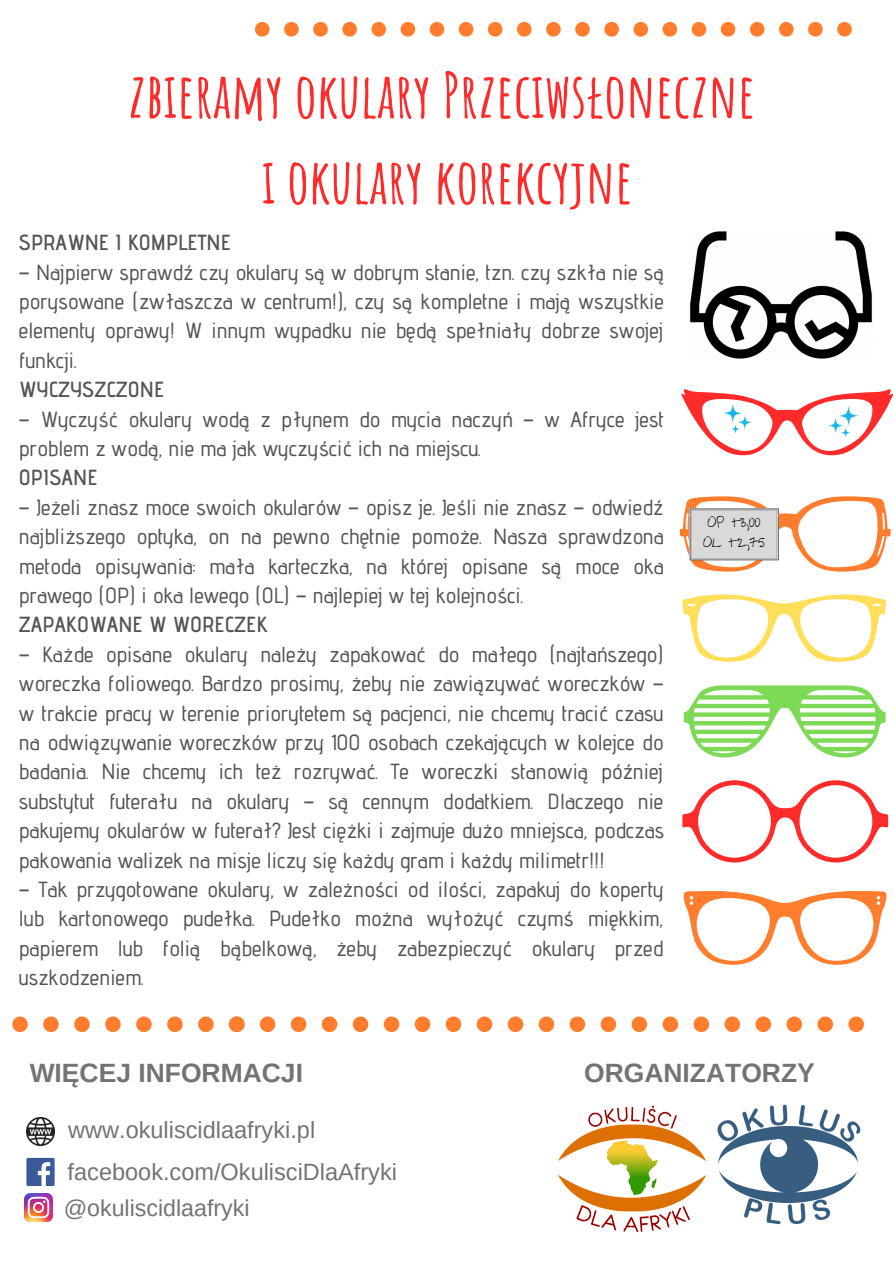
<style>
.page{position:relative;width:894px;height:1264px;background:#fff}
.page>*{position:absolute;margin:0;border:0;box-sizing:border-box;transform-origin:0 0}
.t1{font:700 61.5px/85.7px "Amatic SC";color:#ff2b2b;text-align:center}
.t2{font:700 26.4px "Arimo";color:#737373}
.t3{font:23.55px "Arimo";color:#737373}
.t4{font:23.1px "Arimo";color:#737373}
.t5{font:500 21.9px/29.4px "Advent Pro";color:#545454;text-align:justify}
.t6{font:600 21.9px "Advent Pro";color:#545454}
.t7{font:14.25px/19.5px "Give You Glory";color:#000;text-align:center}
.s1{font-family:"Noto Sans Gurmukhi";font-weight:400}
.s2{font-weight:600}
</style>
<div class="page">
<svg style="left:682px;top:594px;width:203px;height:68px"></svg>
<svg style="left:681px;top:389px;width:211px;height:66px"></svg>
<img style="left:723px;top:404px;width:29px;height:30px">
<img style="left:827px;top:406px;width:31px;height:32px">
<img style="left:689px;top:231px;width:184px;height:128px">
<svg style="left:255px;top:22px;width:14px;height:15px"></svg>
<svg style="left:284px;top:22px;width:14px;height:15px"></svg>
<svg style="left:313px;top:22px;width:15px;height:15px"></svg>
<svg style="left:342px;top:22px;width:15px;height:15px"></svg>
<svg style="left:371px;top:22px;width:15px;height:15px"></svg>
<svg style="left:400px;top:22px;width:15px;height:15px"></svg>
<svg style="left:429px;top:22px;width:15px;height:15px"></svg>
<svg style="left:458px;top:22px;width:15px;height:15px"></svg>
<svg style="left:488px;top:22px;width:14px;height:15px"></svg>
<svg style="left:517px;top:22px;width:14px;height:15px"></svg>
<svg style="left:546px;top:22px;width:14px;height:15px"></svg>
<svg style="left:575px;top:22px;width:14px;height:15px"></svg>
<svg style="left:604px;top:22px;width:14px;height:15px"></svg>
<svg style="left:633px;top:22px;width:14px;height:15px"></svg>
<svg style="left:662px;top:22px;width:15px;height:15px"></svg>
<svg style="left:691px;top:22px;width:15px;height:15px"></svg>
<svg style="left:720px;top:22px;width:15px;height:15px"></svg>
<svg style="left:750px;top:22px;width:14px;height:15px"></svg>
<svg style="left:779px;top:22px;width:14px;height:15px"></svg>
<svg style="left:808px;top:22px;width:14px;height:15px"></svg>
<svg style="left:837px;top:22px;width:14px;height:15px"></svg>
<svg style="left:679px;top:496px;width:211px;height:76px"></svg>
<img style="left:557px;top:1105px;width:150px;height:128px">
<img style="left:717px;top:1104px;width:142px;height:121px">
<svg style="left:260px;top:1016px;width:15px;height:16px"></svg>
<svg style="left:291px;top:1016px;width:15px;height:16px"></svg>
<svg style="left:322px;top:1016px;width:15px;height:16px"></svg>
<svg style="left:353px;top:1016px;width:15px;height:16px"></svg>
<svg style="left:383px;top:1016px;width:16px;height:16px"></svg>
<svg style="left:414px;top:1016px;width:16px;height:16px"></svg>
<svg style="left:445px;top:1016px;width:16px;height:16px"></svg>
<svg style="left:476px;top:1016px;width:16px;height:16px"></svg>
<svg style="left:507px;top:1016px;width:16px;height:16px"></svg>
<svg style="left:538px;top:1016px;width:16px;height:16px"></svg>
<svg style="left:569px;top:1016px;width:16px;height:16px"></svg>
<svg style="left:600px;top:1016px;width:16px;height:16px"></svg>
<svg style="left:631px;top:1016px;width:16px;height:16px"></svg>
<svg style="left:662px;top:1016px;width:16px;height:16px"></svg>
<svg style="left:693px;top:1016px;width:15px;height:16px"></svg>
<svg style="left:724px;top:1016px;width:15px;height:16px"></svg>
<svg style="left:755px;top:1016px;width:15px;height:16px"></svg>
<svg style="left:786px;top:1016px;width:15px;height:16px"></svg>
<svg style="left:817px;top:1016px;width:15px;height:16px"></svg>
<svg style="left:848px;top:1016px;width:15px;height:16px"></svg>
<svg style="left:12px;top:1016px;width:16px;height:16px"></svg>
<svg style="left:43px;top:1016px;width:16px;height:16px"></svg>
<svg style="left:74px;top:1016px;width:16px;height:16px"></svg>
<svg style="left:105px;top:1016px;width:16px;height:16px"></svg>
<svg style="left:136px;top:1016px;width:16px;height:16px"></svg>
<svg style="left:167px;top:1016px;width:15px;height:16px"></svg>
<svg style="left:198px;top:1016px;width:15px;height:16px"></svg>
<svg style="left:229px;top:1016px;width:15px;height:16px"></svg>
<div style="left:26px;top:1157px;width:29px;height:28px;background:#3d5a98;border-radius:2px"></div>
<svg style="left:38px;top:1162px;width:12px;height:23px"></svg>
<img style="left:26px;top:1117px;width:29px;height:28px">
<img style="left:24px;top:1193px;width:29px;height:28px">
<svg style="left:683px;top:685px;width:202px;height:72px"></svg>
<svg style="left:683px;top:891px;width:203px;height:74px"></svg>
<svg style="left:682px;top:780px;width:206px;height:82px"></svg>
<h1 class="t1" style="left:128px;top:51px;width:628px">zbieramy okulary Przeciwsłoneczne i okulary korekcyjne</h1>
<p class="t6" style="left:19px;top:229px;width:213px">SPRAWNE I KOMPLETNE</p>
<p class="t5" style="left:19px;top:257px;width:646px"><span class="s1">–</span> Najpierw sprawdź czy okulary są w dobrym stanie, tzn. czy szkła nie są porysowane (zwłaszcza w centrum!), czy są kompletne i mają wszystkie elementy oprawy! W innym wypadku nie będą spełniały dobrze swojej funkcji.</p>
<p class="t6" style="left:19px;top:376px;width:147px">WYCZYSZCZONE</p>
<p class="t5" style="left:19px;top:404px;width:646px"><span class="s1">–</span> Wyczyść okulary wodą z płynem do mycia naczyń <span class="s1">–</span> w Afryce jest problem z wodą, nie ma jak wyczyścić ich na miejscu.</p>
<p class="t6" style="left:19px;top:464px;width:80px">OPISANE</p>
<p class="t5" style="left:19px;top:492px;width:646px;text-align:left"><span class="s1">–</span> Jeżeli znasz moce swoich okularów <span class="s1">–</span> opisz je. Jeśli nie znasz <span class="s1">–</span> odwiedź najbliższego optyka, on na pewno chętnie pomoże. Nasza sprawdzona metoda opisywania: mała karteczka, na której opisane są moce oka prawego (OP) i oka lewego (OL) <span class="s1">–</span> najlepiej w tej kolejności.<br><span class="s2">ZAPAKOWANE W WORECZEK</span></p>
<p class="t5" style="left:19px;top:639px;width:646px"><span class="s1">–</span> Każde opisane okulary należy zapakować do małego (najtańszego) woreczka foliowego. Bardzo prosimy, żeby nie zawiązywać woreczków <span class="s1">– </span>w trakcie pracy w terenie priorytetem są pacjenci, nie chcemy tracić czasu na odwiązywanie woreczków przy 100 osobach czekających w kolejce do badania. Nie chcemy ich też rozrywać. Te woreczki stanowią później substytut futerału na okulary <span class="s1">–</span> są cennym dodatkiem. Dlaczego nie pakujemy okularów w futerał? Jest ciężki i zajmuje dużo mniejsca, podczas pakowania walizek na misje liczy się każdy gram i każdy milimetr!!!</p>
<p class="t5" style="left:19px;top:874px;width:646px"><span class="s1">–</span> Tak przygotowane okulary, w zależności od ilości, zapakuj do koperty lub kartonowego pudełka. Pudełko można wyłożyć czymś miękkim, papierem lub folią bąbelkową, żeby zabezpieczyć okulary przed uszkodzeniem.</p>
<p class="t7" style="left:703px;top:512px;width:63px">OP +3,00<br>OL +2,75</p>
<p class="t2" style="left:30px;top:1058px;width:275px">WIĘCEJ INFORMACJI</p>
<p class="t2" style="left:584px;top:1058px;width:232px">ORGANIZATORZY</p>
<p class="t3" style="left:68px;top:1116px;width:248px">www.okuliscidlaafryki.pl</p>
<p class="t3" style="left:68px;top:1158px;width:331px">facebook.com/OkulisciDlaAfryki</p>
<p class="t4" style="left:64px;top:1195px;width:187px">@okuliscidlaafryki</p>
</div>
